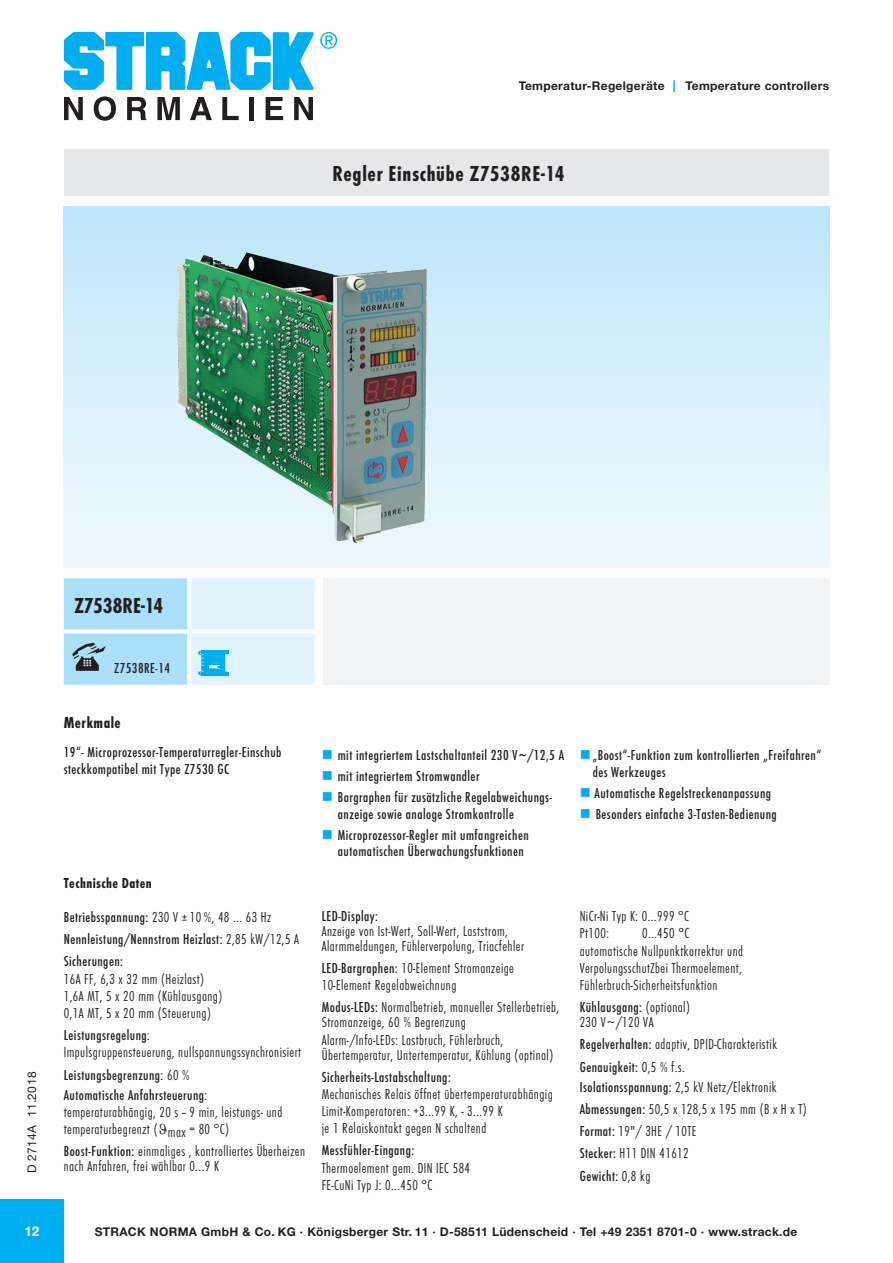
<style>
.page{position:relative;width:893px;height:1263px;background:#fff}
.page>*{position:absolute;margin:0;border:0;box-sizing:border-box;transform-origin:0 0}
.t1{font:22.5px "Futura T Bol Con";letter-spacing:.03em;color:#231f20}
.t2{font:22.5px "Futura T Bol Con";color:#231f20}
.ZwischenŸberschrift{font:16.5px "Futura T Bol Con";letter-spacing:.03em;color:#231f20}
.Grndschr__10_12_FutL{font:15px/15px "Futura T Lig Con";letter-spacing:.03em;color:#231f20}
.Grndschr__10_12_FutL-2{font:15px "Futura T Med Con";letter-spacing:.03em;color:#231f20}
.ZwischenŸberschrift-2{font:15px "Futura T Bol Con";letter-spacing:.03em;color:#231f20}
.t3{font:700 13.5px "Helvetica Neue LT Std";color:#fff}
.t4{font:700 12px "Helvetica Neue LT Std";letter-spacing:.025em;color:#231f20}
.t5{font:12px "Helvetica Neue LT Std";letter-spacing:.03em;color:#231f20}
.s1{font-weight:400;font-size:16.5px;color:#00aeef}
.s2{font-family:"Futura T Med Con"}
.s3{font-family:"Futura T Lig Con"}
.s4{color:#00aeef}
</style>
<div class="page">
<div style="left:0;top:1199px;width:64px;height:64px;background:#00aeef"></div>
<svg style="left:64px;top:97px;width:19px;height:23px"></svg>
<svg style="left:94px;top:96px;width:22px;height:25px"></svg>
<svg style="left:127px;top:97px;width:19px;height:23px"></svg>
<svg style="left:157px;top:97px;width:23px;height:23px"></svg>
<svg style="left:190px;top:97px;width:22px;height:23px"></svg>
<svg style="left:222px;top:97px;width:17px;height:23px"></svg>
<div style="left:249px;top:97px;width:5px;height:23px;background:#231f20"></div>
<svg style="left:266px;top:97px;width:17px;height:23px"></svg>
<svg style="left:294px;top:97px;width:19px;height:23px"></svg>
<svg style="left:64px;top:32px;width:273px;height:58px"></svg>
<div style="left:64px;top:149px;width:769px;height:47px;background:#e6e7e9"></div>
<div style="left:829px;top:149px;width:9px;height:47px;background:#fff"></div>
<svg style="left:64px;top:206px;width:765px;height:362px;background:#c2dde4"></svg>
<svg style="left:64px;top:578px;width:251px;height:107px;background:#c1e6f7"></svg>
<div style="left:323px;top:578px;width:506px;height:107px;background:#f2f3f4"></div>
<img style="left:176px;top:254px;width:69px;height:178px">
<p class="t4" style="left:519px;top:78px;width:312px">Temperatur-Regelgeräte <span class="s1">I</span> Temperature controllers</p>
<p class="t1" style="left:333px;top:160px;width:234px">Regler Einschübe Z7538RE-14</p>
<p class="t5" style="left:25px;top:1173px;width:103px;rotate:-90deg">D 2714A 11.2018</p>
<p class="t2" style="left:74px;top:593px;width:91px">Z7538RE-14</p>
<p class="Grndschr__10_12_FutL-2" style="left:114px;top:660px;width:57px">Z7538RE-14</p>
<p class="ZwischenŸberschrift" style="left:64px;top:713px;width:58px">Merkmale</p>
<p class="Grndschr__10_12_FutL-2" style="left:64px;top:744px;width:219px">19“- Microprozessor-Temperaturregler-Einschub</p>
<p class="Grndschr__10_12_FutL-2" style="left:64px;top:761px;width:167px">steckkompatibel mit Type Z7530 GC</p>
<p class="ZwischenŸberschrift-2" style="left:64px;top:874px;width:90px">Technische Daten</p>
<p class="Grndschr__10_12_FutL" style="left:64px;top:910px;width:209px"><span class="s2">Betriebsspannung:</span> 230 V ± 10 %, 48 ... 63 Hz</p>
<p class="Grndschr__10_12_FutL-2" style="left:64px;top:931px;width:237px">Nennleistung/Nennstrom Heizlast: <span class="s3">2,85 kW/12,5 A</span></p>
<p class="Grndschr__10_12_FutL-2" style="left:64px;top:953px;width:61px">Sicherungen:</p>
<p class="Grndschr__10_12_FutL" style="left:64px;top:971px;width:142px">16A FF, 6,3 x 32 mm (Heizlast)</p>
<p class="Grndschr__10_12_FutL" style="left:64px;top:989px;width:160px">1,6A MT, 5 x 20 mm (Kühlausgang)</p>
<p class="Grndschr__10_12_FutL" style="left:64px;top:1006px;width:149px">0,1A MT, 5 x 20 mm (Steuerung)</p>
<p class="Grndschr__10_12_FutL-2" style="left:64px;top:1027px;width:88px">Leistungsregelung<span class="s3">:</span></p>
<p class="Grndschr__10_12_FutL" style="left:64px;top:1045px;width:239px">Impulsgruppensteuerung, nullspannungssynchronisiert</p>
<p class="Grndschr__10_12_FutL-2" style="left:64px;top:1066px;width:128px">Leistungsbegrenzung: <span class="s3">60 %</span></p>
<p class="Grndschr__10_12_FutL-2" style="left:64px;top:1086px;width:145px">Automatische Anfahrsteuerung<span class="s3">:</span></p>
<p class="Grndschr__10_12_FutL" style="left:64px;top:1105px;width:220px">temperaturabhängig, 20 s -- 9 min, leistungs- und</p>
<p class="Grndschr__10_12_FutL" style="left:64px;top:1122px;width:167px">temperaturbegrenzt ( max = 80 °C)</p>
<p class="Grndschr__10_12_FutL" style="left:64px;top:1144px;width:243px"><span class="s2">Boost-Funktion:</span> einmaliges , kontrolliertes Überheizen nach Anfahren, frei wählbar 0...9 K</p>
<p class="Grndschr__10_12_FutL-2" style="left:322px;top:747px;width:244px"><span class="s4">■</span> mit integriertem Lastschaltanteil 230 V~/12,5 A</p>
<p class="Grndschr__10_12_FutL-2" style="left:322px;top:768px;width:159px"><span class="s4">■</span> mit integriertem Stromwandler</p>
<p class="Grndschr__10_12_FutL-2" style="left:322px;top:789px;width:232px"><span class="s4">■</span> Bargraphen für zusätzliche Regelabweichungs-</p>
<p class="Grndschr__10_12_FutL-2" style="left:338px;top:805px;width:177px">anzeige sowie analoge Stromkontrolle</p>
<p class="Grndschr__10_12_FutL-2" style="left:322px;top:826px;width:208px"><span class="s4">■</span> Microprozessor-Regler mit umfangreichen</p>
<p class="Grndschr__10_12_FutL-2" style="left:338px;top:843px;width:187px">automatischen Überwachungsfunktionen</p>
<p class="Grndschr__10_12_FutL-2" style="left:580px;top:747px;width:243px"><span class="s4">■</span>„Boost“-Funktion zum kontrollierten „Freifahren“</p>
<p class="Grndschr__10_12_FutL-2" style="left:593px;top:763px;width:74px">des Werkzeuges</p>
<p class="Grndschr__10_12_FutL-2" style="left:580px;top:784px;width:193px"><span class="s4">■</span> Automatische Regelstreckenanpassung</p>
<p class="Grndschr__10_12_FutL-2" style="left:580px;top:805px;width:199px"><span class="s4">■</span> Besonders einfache 3-Tasten-Bedienung</p>
<p class="Grndschr__10_12_FutL" style="left:322px;top:909px;width:204px"><span class="s2">LED-Display:<br></span>Anzeige von Ist-Wert, Soll-Wert, Laststrom,<br>Alarmmeldungen, Fühlerverpolung, Triacfehler</p>
<p class="Grndschr__10_12_FutL" style="left:322px;top:961px;width:194px"><span class="s2">LED-Bargraphen:</span> 10-Element Stromanzeige</p>
<p class="Grndschr__10_12_FutL" style="left:322px;top:978px;width:136px">10-Element Regelabweichnung</p>
<p class="Grndschr__10_12_FutL" style="left:322px;top:1000px;width:239px"><span class="s2">Modus-LEDs:</span> Normalbetrieb, manueller Stellerbetrieb,<br>Stromanzeige, 60 % Begrenzung</p>
<p class="Grndschr__10_12_FutL" style="left:322px;top:1032px;width:233px">Alarm-/Info-LEDs: Lastbruch, Fühlerbruch,<br>Übertemperatur, Untertemperatur, Kühlung (optinal)</p>
<p class="Grndschr__10_12_FutL-2" style="left:322px;top:1069px;width:131px">Sicherheits-Lastabschaltung:</p>
<p class="Grndschr__10_12_FutL" style="left:322px;top:1087px;width:232px">Mechanisches Relais öffnet übertemperaturabhängig</p>
<p class="Grndschr__10_12_FutL" style="left:322px;top:1104px;width:182px">Limit-Komperatoren: +3...99 K, - 3...99 K</p>
<p class="Grndschr__10_12_FutL" style="left:322px;top:1121px;width:166px">je 1 Relaiskontakt gegen N schaltend</p>
<p class="Grndschr__10_12_FutL-2" style="left:322px;top:1142px;width:94px">Messfühler-Eingang:</p>
<p class="Grndschr__10_12_FutL" style="left:322px;top:1160px;width:150px">Thermoelement gem. DIN IEC 584</p>
<p class="Grndschr__10_12_FutL" style="left:322px;top:1177px;width:112px">FE-CuNi Typ J: 0...450 °C</p>
<p class="Grndschr__10_12_FutL" style="left:580px;top:909px;width:111px">NiCr-Ni Typ K: 0...999 °C</p>
<p class="Grndschr__10_12_FutL" style="left:580px;top:926px;width:31px">Pt100:</p>
<p class="Grndschr__10_12_FutL" style="left:642px;top:926px;width:49px">0...450 °C</p>
<p class="Grndschr__10_12_FutL" style="left:580px;top:943px;width:165px">automatische Nullpunktkorrektur und</p>
<p class="Grndschr__10_12_FutL" style="left:580px;top:960px;width:164px">VerpolungsschutZbei Thermoelement,</p>
<p class="Grndschr__10_12_FutL" style="left:580px;top:978px;width:139px">Fühlerbruch-Sicherheitsfunktion</p>
<p class="Grndschr__10_12_FutL" style="left:580px;top:1000px;width:112px"><span class="s2">Kühlausgang:</span> (optional)<br>230 V~/120 VA</p>
<p class="Grndschr__10_12_FutL" style="left:580px;top:1037px;width:199px"><span class="s2">Regelverhalten:</span> adaptiv, DPID-Charakteristik</p>
<p class="Grndschr__10_12_FutL-2" style="left:580px;top:1058px;width:107px">Genauigkeit: <span class="s3">0,5 % f.s.</span></p>
<p class="Grndschr__10_12_FutL" style="left:580px;top:1079px;width:198px"><span class="s2">Isolationsspannung:</span> 2,5 kV Netz/Elektronik</p>
<p class="Grndschr__10_12_FutL" style="left:580px;top:1102px;width:228px"><span class="s2">Abmessungen:</span> 50,5 x 128,5 x 195 mm (B x H x T)</p>
<p class="Grndschr__10_12_FutL" style="left:580px;top:1124px;width:118px"><span class="s2">Format:</span> 19"/ 3HE / 10TE</p>
<p class="Grndschr__10_12_FutL" style="left:580px;top:1146px;width:110px"><span class="s2">Stecker:</span> H11 DIN 41612</p>
<p class="Grndschr__10_12_FutL-2" style="left:580px;top:1167px;width:72px">Gewicht: <span class="s3">0,8 kg</span></p>
<p class="t3" style="left:24px;top:1222px;width:17px">12</p>
<p class="t4" style="left:95px;top:1224px;width:704px">STRACK NORMA GmbH &amp; Co. KG · Königsberger Str. 11 · D-58511 Lüdenscheid · Tel +49 2351 8701-0 · www.strack.de</p>
</div>
